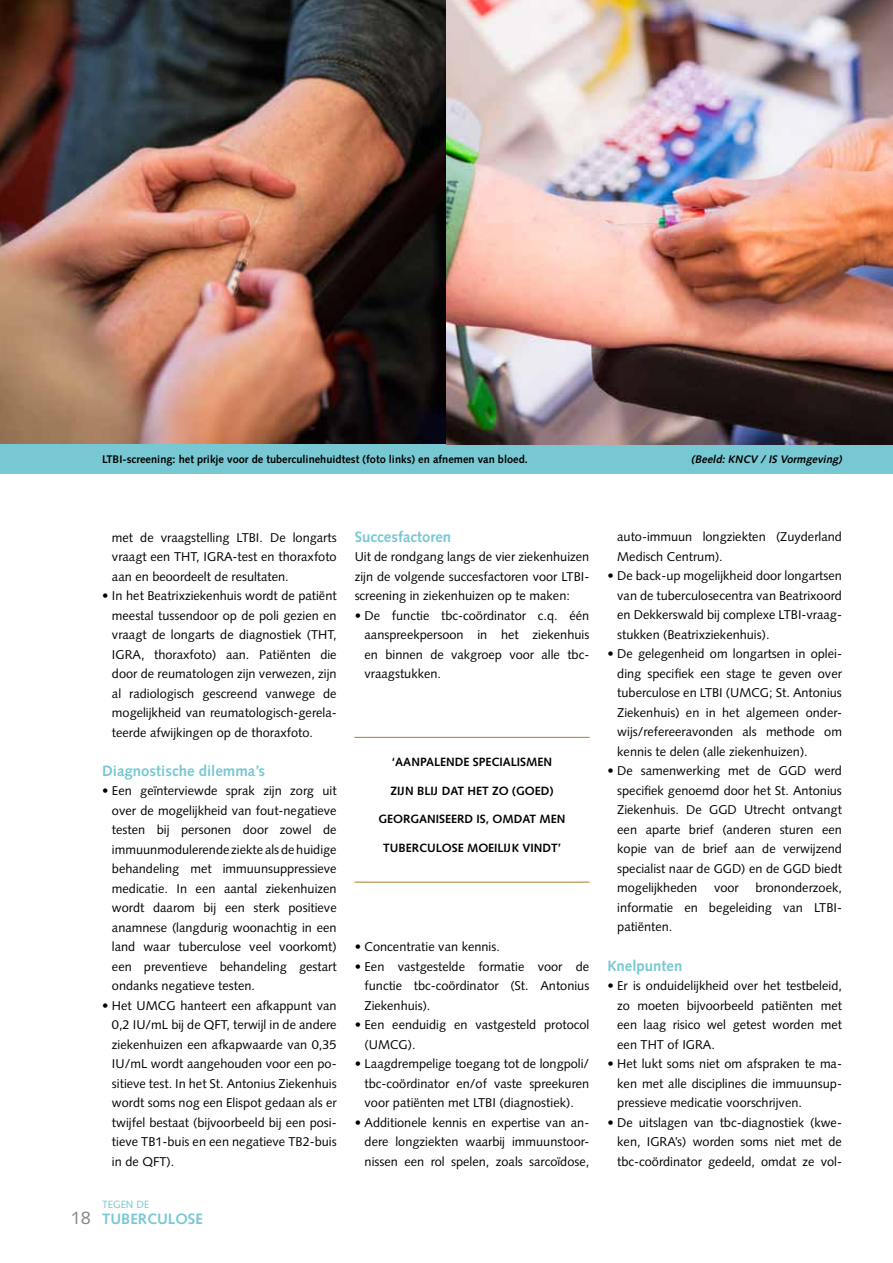
<style>
.page{position:relative;width:893px;height:1263px;background:#fff}
.page>*{position:absolute;margin:0;border:0;box-sizing:border-box;transform-origin:0 0}
.t1{font:700 15px "Syntax";color:#77c8d2}
.t2{font:12.75px/19.5px "Syntax";color:#000;text-align:justify}
.t3{font:700 12px "Syntax";color:#000}
.t4{font:700 11.1px "Syntax";color:#000}
.t5{font:italic 700 11.1px "Syntax";color:#000}
.t6{font:10.5px "Syntax";color:#77c8d2}
.s1{font-weight:400;font-size:18px;color:#878787}
</style>
<div class="page">
<img style="left:0;top:0;width:893px;height:444px">
<div style="left:0;top:444px;width:893px;height:30px;background:#77c8d2"></div>
<hr style="left:354px;top:737px;width:236px;height:1px;background:#b6893f">
<hr style="left:354px;top:881px;width:236px;height:2px;background:#b6893f">
<p class="t4" style="left:102px;top:453px;width:427px">LTBI-screening: het prikje voor de tuberculinehuidtest (foto links) en afnemen van bloed.</p>
<p class="t5" style="left:691px;top:453px;width:154px">(Beeld: KNCV / IS Vormgeving)</p>
<p class="t2" style="left:112px;top:527px;width:226px">met de vraagstelling LTBI. De longarts vraagt een THT, IGRA-test en thoraxfoto aan en beoordeelt de resultaten.</p>
<p class="t2" style="left:112px;top:586px;width:226px;text-indent:-10px">• In het Beatrixziekenhuis wordt de patiënt meestal tussendoor op de poli gezien en vraagt de longarts de diagnostiek (THT, IGRA, thoraxfoto) aan. Patiënten die door de reumatologen zijn verwezen, zijn al radiologisch gescreend vanwege de mogelijkheid van reumatologisch-gerela&shy;teerde afwijkingen op de thoraxfoto.</p>
<p class="t1" style="left:102px;top:762px;width:165px">Diagnostische dilemma’s</p>
<p class="t2" style="left:112px;top:781px;width:226px;text-indent:-10px">• Een geïnterviewde sprak zijn zorg uit over de mogelijkheid van fout-negatieve testen bij personen door zowel de immuunmodulerende ziekte als de huidige behandeling met immuunsuppressieve medicatie. In een aantal ziekenhuizen wordt daarom bij een sterk positieve anamnese (langdurig woonachtig in een land waar tuberculose veel voorkomt) een preventieve behandeling gestart ondanks negatieve testen.</p>
<p class="t2" style="left:112px;top:995px;width:226px;text-indent:-10px">• Het UMCG hanteert een afkappunt van 0,2 IU/mL bij de QFT, terwijl in de andere ziekenhuizen een afkapwaarde van 0,35<br>IU/mL wordt aangehouden voor een po&shy;sitieve test. In het St. Antonius Ziekenhuis wordt soms nog een Elispot gedaan als er twijfel bestaat (bijvoorbeeld bij een posi&shy;tieve TB1-buis en een negatieve TB2-buis in de QFT).</p>
<p class="t6" style="left:102px;top:1198px;width:49px">TEGEN DE</p>
<p class="t1" style="left:71px;top:1210px;width:133px"><span class="s1">18</span> TUBERCULOSE</p>
<p class="t1" style="left:355px;top:528px;width:98px">Succesfactoren</p>
<p class="t2" style="left:355px;top:547px;width:236px">Uit de rondgang langs de vier ziekenhuizen zijn de volgende succesfactoren voor LTBI&shy;screening in ziekenhuizen op te maken:</p>
<p class="t2" style="left:365px;top:605px;width:226px;text-indent:-10px">• De functie tbc-coördinator c.q. één aanspreekpersoon in het ziekenhuis en binnen de vakgroep voor alle tbc&shy;vraagstukken.</p>
<p class="t3" style="left:392px;top:755px;width:162px">‘AANPALENDE SPECIALISMEN</p>
<p class="t3" style="left:390px;top:784px;width:165px">ZIJN BLIJ DAT HET ZO (GOED)</p>
<p class="t3" style="left:378px;top:812px;width:189px">GEORGANISEERD IS, OMDAT MEN</p>
<p class="t3" style="left:383px;top:841px;width:179px">TUBERCULOSE MOEILIJK VINDT’</p>
<p class="t2" style="left:355px;top:937px;width:147px">• Concentratie van kennis.</p>
<p class="t2" style="left:365px;top:956px;width:226px;text-indent:-10px">• Een vastgestelde formatie voor de functie tbc-coördinator (St. Antonius Ziekenhuis).</p>
<p class="t2" style="left:365px;top:1015px;width:226px;text-indent:-10px">• Een eenduidig en vastgesteld protocol (UMCG).</p>
<p class="t2" style="left:365px;top:1054px;width:226px;text-indent:-10px">• Laagdrempelige toegang tot de longpoli/ tbc-coördinator en/of vaste spreekuren voor patiënten met LTBI (diagnostiek).</p>
<p class="t2" style="left:365px;top:1112px;width:226px;text-indent:-10px">• Additionele kennis en expertise van an&shy;dere longziekten waarbij immuunstoor&shy;nissen een rol spelen, zoals sarcoïdose,</p>
<p class="t2" style="left:617px;top:527px;width:226px">auto-immuun longziekten (Zuyderland<br>Medisch Centrum).</p>
<p class="t2" style="left:617px;top:566px;width:226px;text-indent:-10px">• De back-up mogelijkheid door longartsen van de tuberculosecentra van Beatrixoord en Dekkerswald bij complexe LTBI-vraag&shy;stukken (Beatrixziekenhuis).</p>
<p class="t2" style="left:617px;top:644px;width:226px;text-indent:-10px">• De gelegenheid om longartsen in oplei&shy;ding specifiek een stage te geven over tuberculose en LTBI (UMCG; St. Antonius Ziekenhuis) en in het algemeen onder&shy;wijs/refereeravonden als methode om kennis te delen (alle ziekenhuizen).</p>
<p class="t2" style="left:617px;top:761px;width:226px;text-indent:-10px">• De samenwerking met de GGD werd specifiek genoemd door het St. Antonius Ziekenhuis. De GGD Utrecht ontvangt een aparte brief (anderen sturen een kopie van de brief aan de verwijzend specialist naar de GGD) en de GGD biedt mogelijkheden</p>
<p class="t2" style="left:617px;top:878px;width:226px;text-indent:138px">brononderzoek, informatie en begeleiding van LTBI&shy;patiënten.</p>
<p class="t1" style="left:607px;top:957px;width:77px">Knelpunten</p>
<p class="t2" style="left:617px;top:976px;width:226px;text-indent:-10px">• Er is onduidelijkheid over het testbeleid, zo moeten bijvoorbeeld patiënten met een laag risico wel getest worden met een THT of IGRA.</p>
<p class="t2" style="left:617px;top:1054px;width:226px;text-indent:-10px">• Het lukt soms niet om afspraken te ma&shy;ken met alle disciplines die immuunsup&shy;pressieve medicatie voorschrijven.</p>
<p class="t2" style="left:617px;top:1112px;width:226px;text-indent:-10px">• De uitslagen van tbc-diagnostiek (kwe&shy;ken, IGRA’s) worden soms niet met de tbc-coördinator gedeeld, omdat ze vol-</p>
<p class="t2" style="left:714px;top:878px;width:26px">voor</p>
</div>
